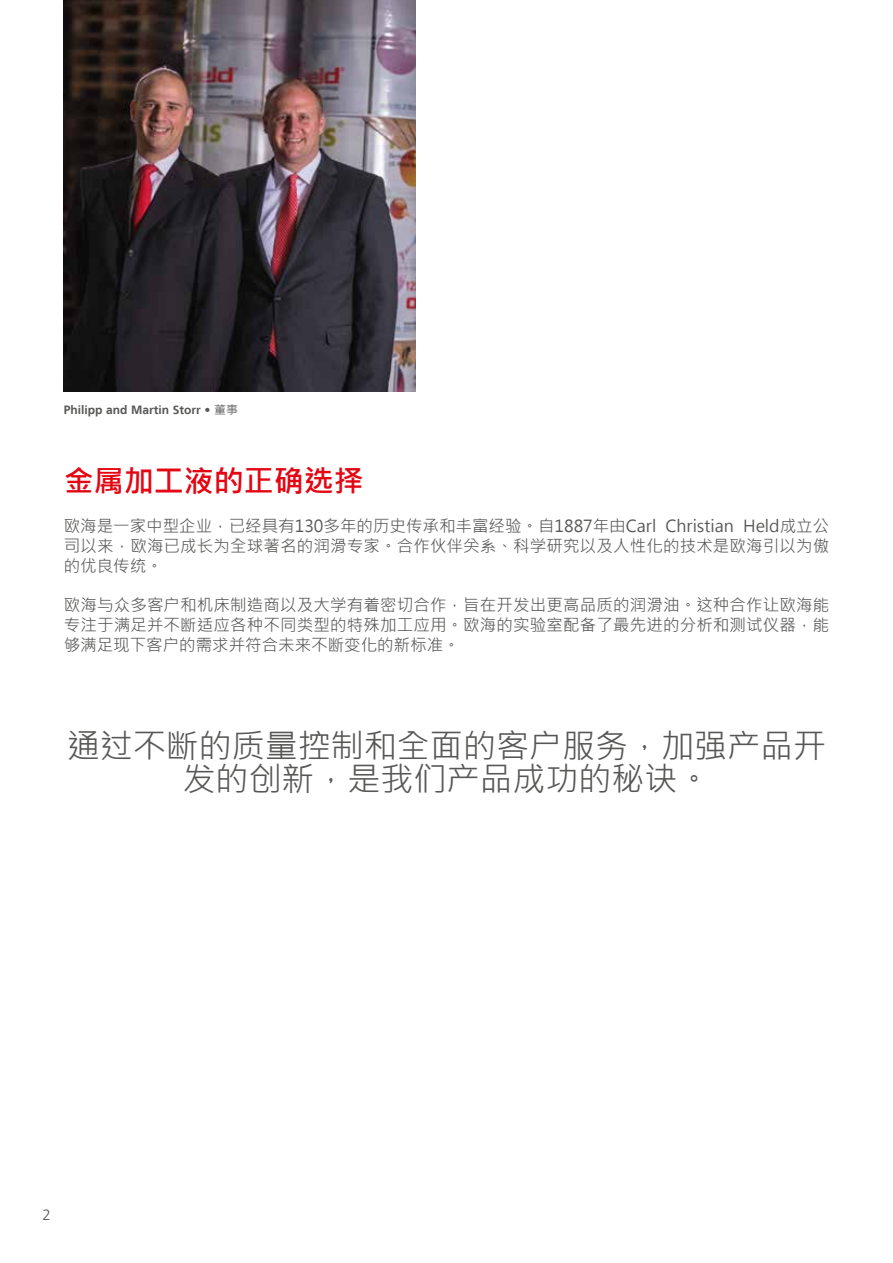
<style>
.page{position:relative;width:893px;height:1263px;background:#fff}
.page>*{position:absolute;margin:0;border:0;box-sizing:border-box;transform-origin:0 0}
.t1{font:33px/33px "Microsoft Jheng Hei";color:#575756;text-align:center}
.t2{font:700 30px "Microsoft Jheng Hei";color:#e30613}
.t3{font:16.5px/19.8px "Microsoft Jheng Hei";letter-spacing:.01em;color:#575756;text-align:justify}
.t4{font:300 15px "Frutiger LT";color:#575756}
.t5{font:700 12px "Frutiger LT";color:#575756}
.s1{font-family:"Microsoft Jheng Hei";font-weight:400}
</style>
<div class="page">
<img style="left:64px;top:0;width:352px;height:391px">
<p class="t5" style="left:64px;top:402px;width:176px">Philipp and Martin Storr • <span class="s1">董事</span></p>
<h2 class="t2" style="left:64px;top:462px;width:301px">金属加工液的正确选择</h2>
<p class="t3" style="left:64px;top:516px;width:767px">欧海是一家中型企业，已经具有130多年的历史传承和丰富经验。自1887年由Carl Christian Held成立公司以来，欧海已成长为全球著名的润滑专家。合作伙伴关系、科学研究以及人性化的技术是欧海引以为傲的优良传统。</p>
<p class="t3" style="left:64px;top:595px;width:767px">欧海与众多客户和机床制造商以及大学有着密切合作，旨在开发出更高品质的润滑油。这种合作让欧海能专注于满足并不断适应各种不同类型的特殊加工应用。欧海的实验室配备了最先进的分析和测试仪器，能够满足现下客户的需求并符合未来不断变化的新标准。</p>
<h1 class="t1" style="left:67px;top:729px;width:761px">通过不断的质量控制和全面的客户服务，加强产品开发的创新，是我们产品成功的秘诀。</h1>
<p class="t4" style="left:43px;top:1207px;width:10px">2</p>
</div>
